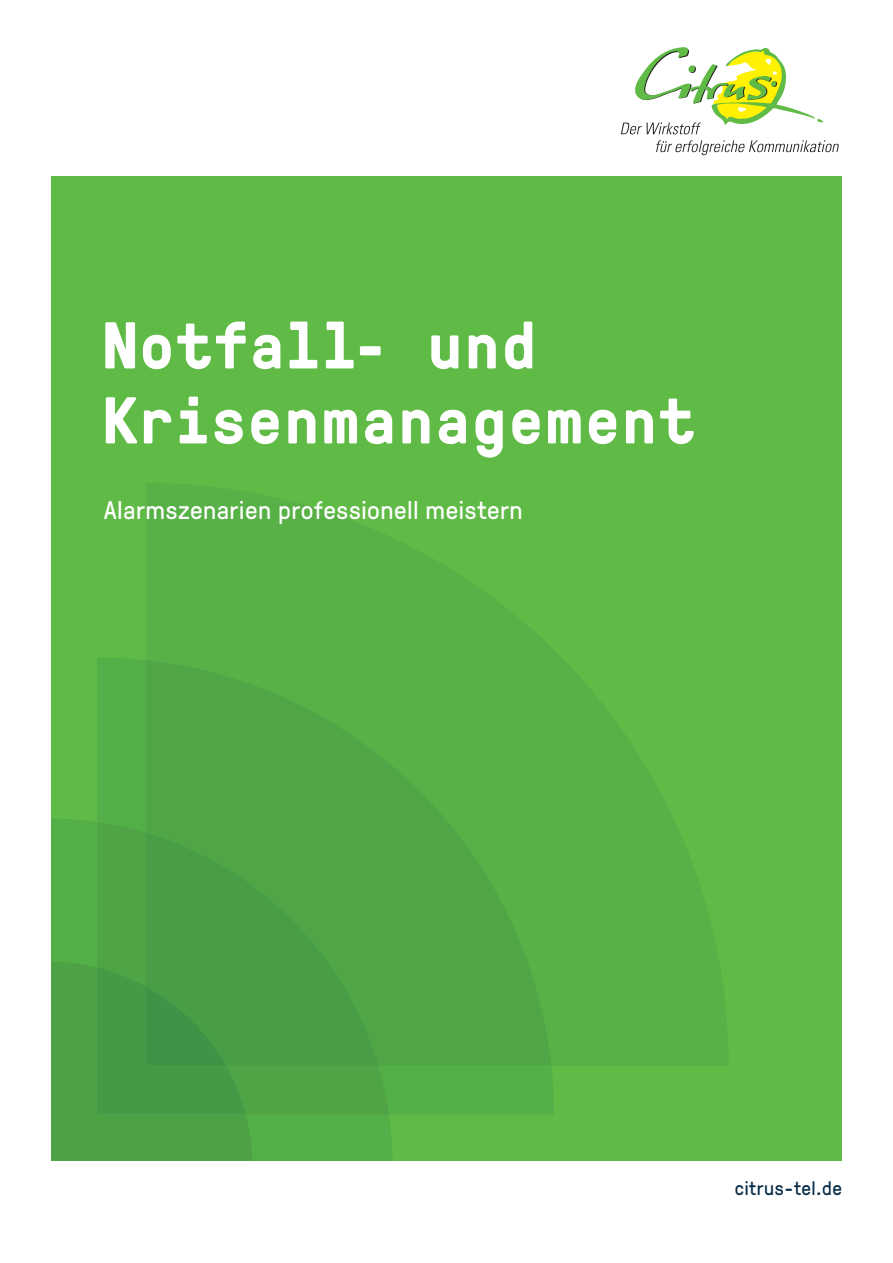
<style>
.page{position:relative;width:893px;height:1263px;background:#fff}
.page>*{position:absolute;margin:0;border:0;box-sizing:border-box;transform-origin:0 0}
.t1{font:700 66px/75px "GT Pressura Mono";letter-spacing:.01em;color:#fff}
.t2{font:25.5px "GT Pressura";letter-spacing:.02em;color:#fff}
.t3{font:19.5px "GT Pressura";letter-spacing:.02em;color:#042b47}
</style>
<div class="page">
<div style="left:51px;top:176px;width:791px;height:985px;background:#60bb46"></div>
<div style="left:97px;top:658px;width:457px;height:456px;background:#53af47"></div>
<svg style="left:146px;top:660px;width:405px;height:406px;fill:#50a646"></svg>
<svg style="left:51px;top:818px;width:341px;height:343px;fill:#53af47"></svg>
<div style="left:97px;top:822px;width:292px;height:292px;background:#4fa446"></div>
<svg style="left:146px;top:832px;width:233px;height:234px;background:#4ba046"></svg>
<svg style="left:51px;top:961px;width:201px;height:200px;background:#489d46"></svg>
<img style="left:635px;top:47px;width:69px;height:57px">
<img style="left:715px;top:48px;width:108px;height:77px">
<svg style="left:704px;top:51px;width:80px;height:63px"></svg>
<svg style="left:656px;top:140px;width:183px;height:15px"></svg>
<svg style="left:621px;top:123px;width:80px;height:11px"></svg>
<h1 class="t1" style="left:102px;top:305px;width:594px">Notfall- und<br>Krisenmanagement</h1>
<p class="t2" style="left:104px;top:492px;width:420px">Alarmszenarien professionell meistern</p>
<p class="t3" style="left:735px;top:1175px;width:109px">citrus-tel.de</p>
</div>
